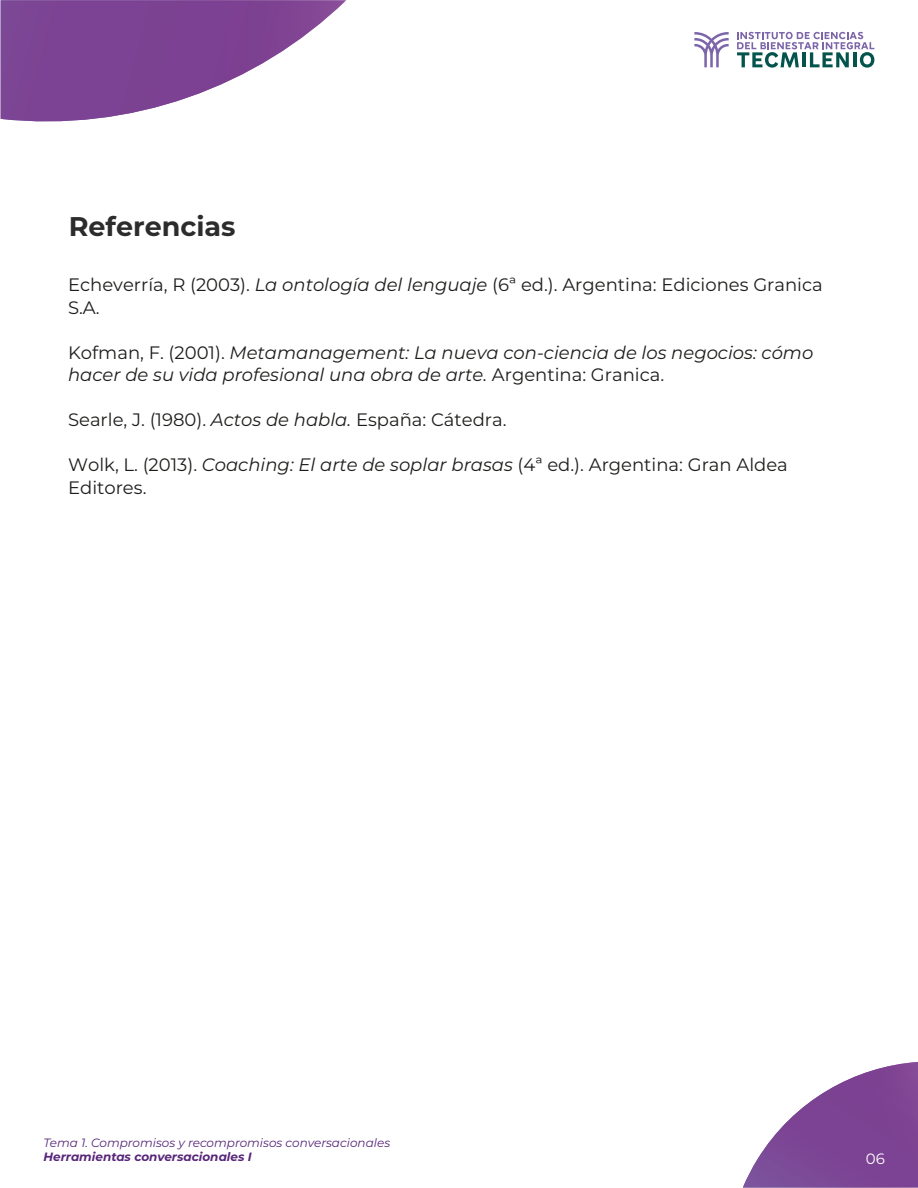
<style>
.page{position:relative;width:918px;height:1188px;background:#fff}
.page>*{position:absolute;margin:0;border:0;box-sizing:border-box;transform-origin:0 0}
.t1{font:700 27px "Montserrat";color:#2c2c2c}
.t2{font:18px/22.5px "Montserrat";color:#1d1d1b}
.t3{font:italic 18px/22.5px "Montserrat";color:#1d1d1b}
.t4{font:15px "Montserrat";color:#fff}
.t5{font:italic 12px "Montserrat";color:#572679}
.t6{font:italic 700 12px "Montserrat";color:#572679}
.s1{font-style:italic}
.s2{font-style:normal}
</style>
<div class="page">
<svg style="left:1px;top:0;width:345px;height:122px"></svg>
<svg style="left:737px;top:32px;width:137px;height:36px"></svg>
<svg style="left:694px;top:32px;width:35px;height:35px"></svg>
<svg style="left:743px;top:1062px;width:175px;height:126px"></svg>
<h1 class="t1" style="left:69px;top:206px;width:168px">Referencias</h1>
<p class="t2" style="left:68px;top:273px;width:756px">Echeverría, R (2003). <span class="s1">La ontología del lenguaje</span> (6ª ed.). Argentina: Ediciones Granica<br>S.A.</p>
<p class="t3" style="left:68px;top:340px;width:747px"><span class="s2">Kofman, F. (2001).</span> Metamanagement: La nueva con-ciencia de los negocios: cómo hacer de su vida profesional una obra de arte. <span class="s2">Argentina: Granica.</span></p>
<p class="t2" style="left:68px;top:408px;width:440px">Searle, J. (1980). <span class="s1">Actos de habla.</span> España: Cátedra.</p>
<p class="t2" style="left:68px;top:453px;width:721px">Wolk, L. (2013). <span class="s1">Coaching: El arte de soplar brasas</span> (4ª ed.). Argentina: Gran Aldea<br>Editores.</p>
<p class="t5" style="left:44px;top:1135px;width:348px">Tema 1. Compromisos y recompromisos conversacionales</p>
<p class="t6" style="left:44px;top:1149px;width:210px">Herramientas conversacionales I</p>
<p class="t4" style="left:866px;top:1148px;width:21px">06</p>
</div>
